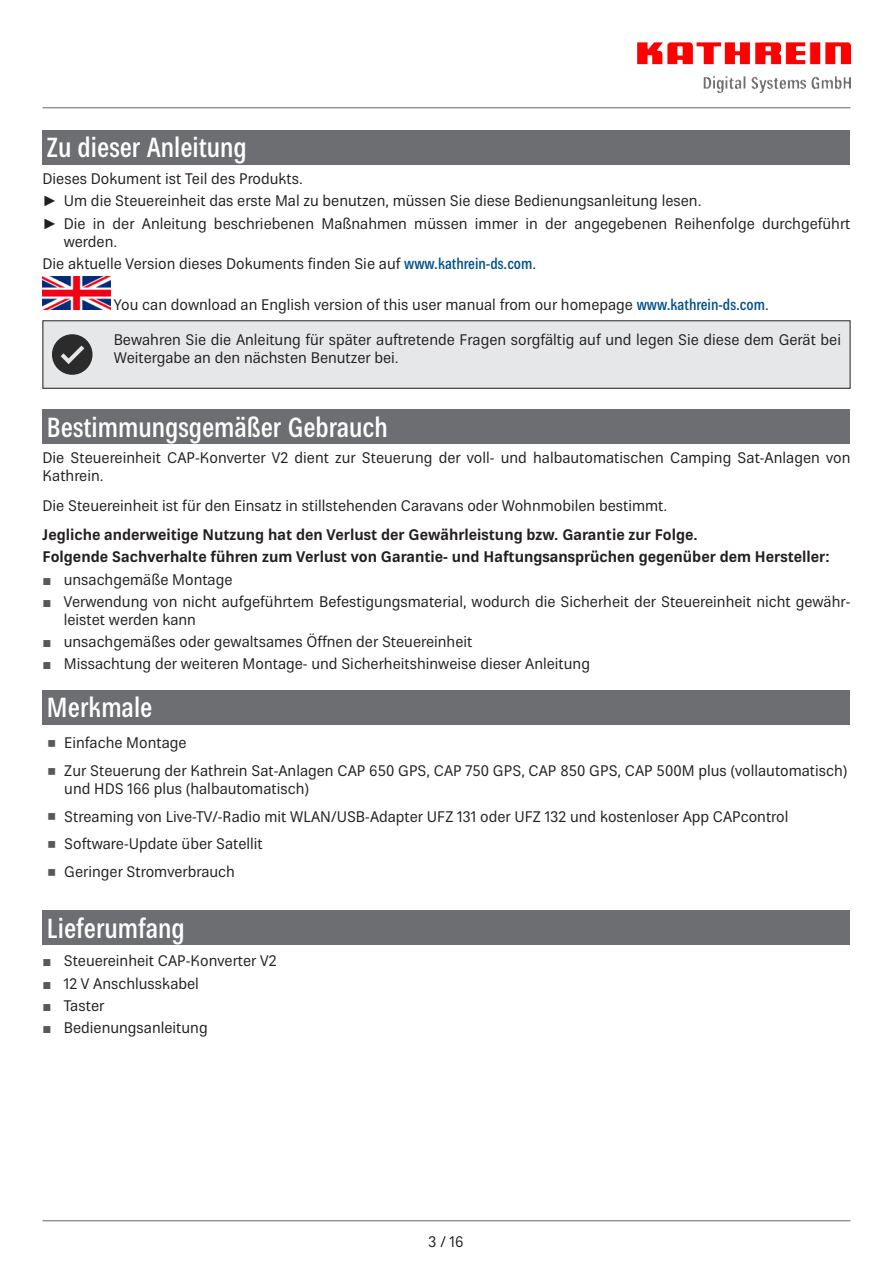
<style>
.page{position:relative;width:893px;height:1263px;background:#fff}
.page>*{position:absolute;margin:0;border:0;box-sizing:border-box;transform-origin:0 0}
.t1{font:500 condensed 27px "Kathrein 67";color:#fff}
.t2{font:15px/27.8px "Kathrein 55";color:#231f20}
.t3{font:700 15px/22.2px "Kathrein 75";color:#231f20}
.s1{font-family:"Arial"}
.s2{font-family:"Kathrein 67";font-weight:500;font-stretch:condensed;color:#00508a}
.s3{font-family:"Arial";color:#57585a}
</style>
<div class="page">
<hr style="left:43px;top:1220px;width:807px;height:1px;background:#636366">
<img style="left:638px;top:43px;width:212px;height:49px">
<hr style="left:43px;top:107px;width:807px;height:1px;background:#636366">
<div style="left:43px;top:131px;width:807px;height:34px;background:#6d6e71"></div>
<img style="left:43px;top:276px;width:67px;height:34px">
<div style="left:43px;top:690px;width:807px;height:34px;background:#6d6e71"></div>
<div style="left:43px;top:410px;width:807px;height:34px;background:#6d6e71"></div>
<svg style="left:42px;top:320px;width:809px;height:69px;background:#dcdcde"></svg>
<div style="left:43px;top:911px;width:807px;height:34px;background:#6d6e71"></div>
<h1 class="t1" style="left:47px;top:137px;width:201px">Zu dieser Anleitung</h1>
<p class="t2" style="left:43px;top:168px;width:809px;line-height:22.2px">Dieses Dokument ist Teil des Produkts.<br><span class="s1">►</span> Um die Steuereinheit das erste Mal zu benutzen, müssen Sie diese Bedienungsanleitung lesen.<br><span class="s1">►</span> Die in der Anleitung beschriebenen Maßnahmen müssen immer in der angegebenen Reihenfolge durchgeführt</p>
<p class="t2" style="left:43px;top:230px;width:495px;line-height:22.2px;text-indent:21px">werden.<br>Die aktuelle Version dieses Dokuments finden Sie auf <span class="s2">www.kathrein-ds.com</span>.</p>
<p class="t2" style="left:114px;top:291px;width:656px">You can download an English version of this user manual from our homepage <span class="s2">www.kathrein-ds.com</span>.</p>
<p class="t2" style="left:114px;top:331px;width:729px;line-height:18px">Bewahren Sie die Anleitung für später auftretende Fragen sorgfältig auf und legen Sie diese dem Gerät bei<br>Weitergabe an den nächsten Benutzer bei.</p>
<h1 class="t1" style="left:47px;top:416px;width:342px">Bestimmungsgemäßer Gebrauch</h1>
<p class="t2" style="left:43px;top:449px;width:809px;line-height:18px">Die Steuereinheit CAP-Konverter V2 dient zur Steuerung der voll- und halbautomatischen Camping Sat-Anlagen von<br>Kathrein.</p>
<p class="t2" style="left:43px;top:492px;width:626px">Die Steuereinheit ist für den Einsatz in stillstehenden Caravans oder Wohnmobilen bestimmt.</p>
<p class="t3" style="left:43px;top:524px;width:789px">Jegliche anderweitige Nutzung hat den Verlust der Gewährleistung bzw. Garantie zur Folge.<br>Folgende Sachverhalte führen zum Verlust von Garantie- und Haftungsansprüchen gegenüber dem Hersteller:</p>
<p class="t2" style="left:43px;top:566px;width:192px"><span class="s3">■</span> unsachgemäße Montage</p>
<p class="t2" style="left:64px;top:593px;width:788px;line-height:18px;text-indent:-21px"><span class="s3">■</span> Verwendung von nicht aufgeführtem Befestigungsmaterial, wodurch die Sicherheit der Steuereinheit nicht gewähr&shy;leistet werden kann</p>
<p class="t2" style="left:43px;top:628px;width:431px"><span class="s3">■</span> unsachgemäßes oder gewaltsames Öffnen der Steuereinheit</p>
<p class="t2" style="left:43px;top:650px;width:549px"><span class="s3">■</span> Missachtung der weiteren Montage- und Sicherheitshinweise dieser Anleitung</p>
<h1 class="t1" style="left:47px;top:696px;width:107px">Merkmale</h1>
<p class="t2" style="left:64px;top:729px;width:784px">Einfache Montage<br>Zur Steuerung der Kathrein Sat-Anlagen CAP 650 GPS, CAP 750 GPS, CAP 850 GPS, CAP 500M plus (vollautomatisch)</p>
<p class="t2" style="left:64px;top:775px;width:726px">und HDS 166 plus (halbautomatisch)<br>Streaming von Live-TV/-Radio mit WLAN/USB-Adapter UFZ 131 oder UFZ 132 und kostenloser App CAPcontrol Software-Update über Satellit<br>Geringer Stromverbrauch</p>
<h1 class="t1" style="left:47px;top:917px;width:139px">Lieferumfang</h1>
<p class="t2" style="left:43px;top:947px;width:236px"><span class="s3">■</span> Steuereinheit CAP-Konverter V2</p>
<p class="t2" style="left:43px;top:970px;width:158px"><span class="s3">■</span> 12 V Anschlusskabel</p>
<p class="t2" style="left:43px;top:992px;width:63px"><span class="s3">■</span> Taster</p>
<p class="t2" style="left:43px;top:1014px;width:167px"><span class="s3">■</span> Bedienungsanleitung</p>
<p class="t2" style="left:428px;top:1228px;width:37px">3 / 16</p>
</div>
